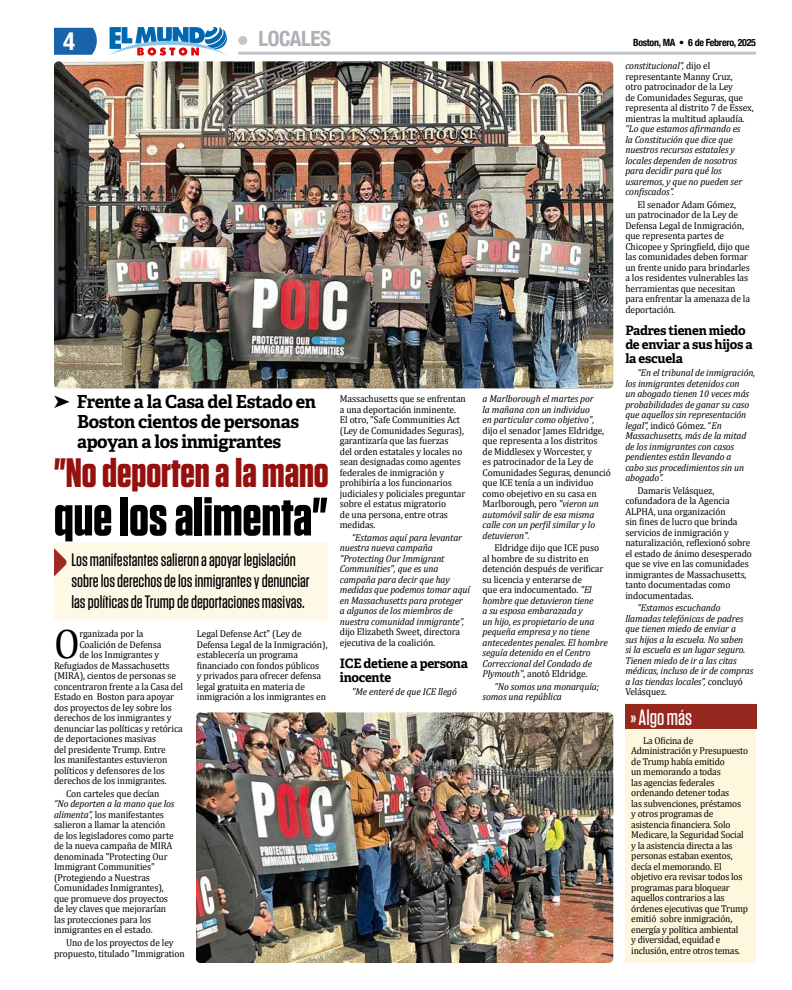
<style>
.page{position:relative;width:792px;height:990px;background:#fff}
.page>*{position:absolute;margin:0;border:0;box-sizing:border-box;transform-origin:0 0}
.t1{font:700 54px "Tungsten";color:#000}
.t2{font:41.5px "Cambria";color:#000;scale:.95 1}
.t3{font:700 41px "Tungsten";color:#96110e}
.t4{font:700 condensed 25px "Helvetica Neue";color:#fff}
.t5{font:500 22px "Tungsten";color:#fff}
.t6{font:700 condensed 21px "Helvetica Neue";letter-spacing:-.02em;color:#b0afb5}
.t7{font:500 18px/21px "Tungsten";color:#000}
.t8{font:700 18px/20px "Adelle";letter-spacing:-.025em;color:#000}
.t9{font:700 13px/14px "Adelle";letter-spacing:-.02em;color:#000}
.t10{font:10px/10.5px "Cambria";letter-spacing:-.01em;color:#000;scale:.95 1}
.t11{font:italic 10px/10.5px "Cambria";letter-spacing:-.01em;color:#000;scale:.95 1}
.t12{font:700 condensed 10px "Helvetica Neue";letter-spacing:-.03em;color:#000}
.s1{font-style:italic}
.s2{font-style:normal}
</style>
<div class="page">
<hr style="left:238px;top:52px;width:518px;height:3px;background:#c3c5ca">
<div style="left:238px;top:36px;width:9px;height:9px;background:#c3c5ca;border-radius:50%"></div>
<svg style="left:54px;top:28px;width:43px;height:27px"></svg>
<svg style="left:109px;top:27px;width:118px;height:29px"></svg>
<div style="left:625px;top:704px;width:131px;height:259px;background:#fef7da"></div>
<div style="left:625px;top:704px;width:131px;height:25px;background:#96271f"></div>
<div style="left:54px;top:543px;width:274px;height:78px;background:#fef8e4;border-radius:4px"></div>
<svg style="left:54px;top:543px;width:13px;height:34px"></svg>
<img style="left:54px;top:61px;width:559px;height:327px">
<img style="left:196px;top:712px;width:417px;height:251px">
<h3 class="t6" style="left:258px;top:21px;width:74px">LOCALES</h3>
<h3 class="t4" style="left:63px;top:20px;width:13px">4</h3>
<p class="t12" style="left:633px;top:35px;width:124px">Boston, MA • 6 de Febrero, 2025</p>
<h3 class="t8" style="left:77px;top:392px;width:241px;text-indent:-23px">➤ Frente a la Casa del Estado en<br>Boston cientos de personas apoyan a los inmigrantes</h3>
<h3 class="t3" style="left:54px;top:451px;width:276px">"No deporten a la mano</h3>
<h1 class="t1" style="left:54px;top:488px;width:275px">que los alimenta"</h1>
<h3 class="t7" style="left:71px;top:549px;width:240px">Los manifestantes salieron a apoyar legislación sobre los derechos de los inmigrantes y denunciar las políticas de Trump de deportaciones masivas.</h3>
<h2 class="t2" style="left:54px;top:620px;width:29px">O</h2>
<p class="t10" style="left:79px;top:629px;width:69px">rganizada por la</p>
<p class="t10" style="left:79px;top:639px;width:88px">Coalición de Defensa</p>
<p class="t10" style="left:79px;top:650px;width:86px">de los Inmigrantes y</p>
<p class="t10" style="left:54px;top:660px;width:123px">Refugiados de Massachusetts</p>
<p class="t10" style="left:54px;top:671px;width:130px">(MIRA), cientos de personas se</p>
<p class="t10" style="left:54px;top:681px;width:138px">concentraron frente a la Casa del</p>
<p class="t10" style="left:54px;top:692px;width:128px">Estado en Boston para apoyar</p>
<p class="t10" style="left:54px;top:702px;width:126px">dos proyectos de ley sobre los</p>
<p class="t10" style="left:54px;top:713px;width:125px">derechos de los inmigrantes y</p>
<p class="t10" style="left:54px;top:723px;width:137px">denunciar las políticas y retórica</p>
<p class="t10" style="left:54px;top:734px;width:109px">de deportaciones masivas</p>
<p class="t10" style="left:54px;top:744px;width:119px">del presidente Trump. Entre</p>
<p class="t10" style="left:54px;top:755px;width:121px">los manifestantes estuvieron</p>
<p class="t10" style="left:54px;top:765px;width:118px">políticos y defensores de los</p>
<p class="t10" style="left:54px;top:776px;width:120px">derechos de los inmigrantes.</p>
<p class="t10" style="left:66px;top:788px;width:100px">Con carteles que decían</p>
<p class="t10" style="left:54px;top:799px;width:128px"><span class="s1">“No deporten a la mano que los alimenta”,</span> los manifestantes salieron a llamar la atención de los legisladores como parte de la nueva campaña de MIRA denominada "Protecting Our<br>Immigrant Communities" (Protegiendo a Nuestras<br>Comunidades Inmigrantes), que promueve dos proyectos de ley claves que mejorarían las protecciones para los inmigrantes en el estado.</p>
<p class="t10" style="left:54px;top:937px;width:139px;text-align:center">Uno de los proyectos de ley propuesto, titulado "Immigration</p>
<p class="t10" style="left:197px;top:629px;width:139px">Legal Defense Act" (Ley de<br>Defensa Legal de la Inmigración), establecería un programa financiado con fondos públicos<br>y privados para ofrecer defensa legal gratuita en materia de inmigración a los inmigrantes en</p>
<p class="t10" style="left:340px;top:393px;width:134px">Massachusetts que se enfrentan a una deportación inminente.<br>El otro, "Safe Communities Act (Ley de Comunidades Seguras), garantizaría que las fuerzas<br>del orden estatales y locales no sean designadas como agentes federales de inmigración y prohibiría a los funcionarios judiciales y policiales preguntar sobre el estatus migratorio<br>de una persona, entre otras medidas.</p>
<p class="t11" style="left:340px;top:532px;width:139px;text-indent:12px">“Estamos aquí para levantar nuestra nueva campaña "Protecting Our Immigrant<br>Communities", que es una campaña para decir que hay medidas que podemos tomar aquí en Massachusetts para proteger a algunos de los miembros de nuestra comunidad inmigrante”,</p>
<p class="t10" style="left:340px;top:626px;width:128px">dijo Elizabeth Sweet, directora ejecutiva de la coalición.</p>
<h3 class="t9" style="left:340px;top:657px;width:130px">ICE detiene a persona inocente</h3>
<p class="t11" style="left:352px;top:686px;width:112px">"Me enteré de que ICE llegó</p>
<p class="t11" style="left:483px;top:393px;width:119px">a Marlborough el martes por la mañana con un individuo en particular como objetivo",</p>
<p class="t10" style="left:483px;top:425px;width:136px">dijo el senador James Eldridge, que representa a los distritos<br>de Middlesex y Worcester, y<br>es patrocinador de la Ley de<br>Comunidades Seguras, denunció que ICE tenía a un individuo como obejetivo en su casa en<br>Marlborough, pero <span class="s1">"vieron un automóvil salir de esa misma calle con un perfil similar y lo detuvieron".</span></p>
<p class="t11" style="left:483px;top:542px;width:133px;text-indent:12px"><span class="s2">Eldridge dijo que ICE puso al hombre de su distrito en detención después de verificar su licencia y enterarse de<br>que era indocumentado.</span> "El hombre que detuvieron tiene<br>a su esposa embarazada y<br>un hijo, es propietario de una pequeña empresa y no tiene antecedentes penales. El hombre seguía detenido en el Centro<br>Correccional del Condado de<br>Plymouth"<span class="s2">, anotó Eldridge.</span></p>
<p class="t11" style="left:483px;top:681px;width:124px;text-indent:12px">“No somos una monarquía; somos una república</p>
<p class="t10" style="left:625px;top:60px;width:137px"><span class="s1">constitucional”,</span> dijo el representante Manny Cruz,<br>otro patrocinador de la Ley<br>de Comunidades Seguras, que representa al distrito 7 de Essex, mientras la multitud aplaudía.</p>
<p class="t11" style="left:625px;top:123px;width:125px">“Lo que estamos afirmando es la Constitución que dice que nuestros recursos estatales y locales dependen de nosotros para decidir para qué los usaremos, y que no pueden ser confiscados”.</p>
<p class="t10" style="left:625px;top:199px;width:133px;text-indent:12px">El senador Adam Gómez,<br>un patrocinador de la Ley de<br>Defensa Legal de Inmigración, que representa partes de<br>Chicopee y Springfield, dijo que las comunidades deben formar un frente unido para brindarles a los residentes vulnerables las herramientas que necesitan para enfrentar la amenaza de la deportación.</p>
<h3 class="t9" style="left:625px;top:324px;width:129px">Padres tienen miedo de enviar a sus hijos a la escuela</h3>
<p class="t11" style="left:625px;top:367px;width:138px;text-indent:12px">“En el tribunal de inmigración, los inmigrantes detenidos con<br>un abogado tienen 10 veces más probabilidades de ganar su caso que aquellos sin representación legal”, <span class="s2">indicó Gómez. “</span>En<br>Massachusetts, más de la mitad de los inmigrantes con casos pendientes están llevando a<br>cabo sus procedimientos sin un abogado”.</p>
<p class="t10" style="left:625px;top:485px;width:135px;text-indent:12px">Damaris Velásquez, cofundadora de la Agencia<br>ALPHA, una organización<br>sin fines de lucro que brinda servicios de inmigración y naturalización, reflexionó sobre el estado de ánimo desesperado que se vive en las comunidades inmigrantes de Massachusetts, tanto documentadas como indocumentadas.</p>
<p class="t11" style="left:625px;top:603px;width:136px;text-indent:12px">“Estamos escuchando llamadas telefónicas de padres que tienen miedo de enviar a<br>sus hijos a la escuela. No saben<br>si la escuela es un lugar seguro.<br>Tienen miedo de ir a las citas médicas, incluso de ir de compras a las tiendas locales”, <span class="s2">concluyó<br>Velásquez.</span></p>
<h3 class="t5" style="left:631px;top:706px;width:63px">» Algo más</h3>
<p class="t10" style="left:631px;top:735px;width:125px;text-indent:12px">La Oficina de<br>Administración y Presupuesto de Trump había emitido<br>un memorando a todas<br>las agencias federales ordenando detener todas<br>las subvenciones, préstamos y otros programas de asistencia financiera. Solo<br>Medicare, la Seguridad Social y la asistencia directa a las personas estaban exentos, decía el memorando. El objetivo era revisar todos los programas para bloquear aquellos contrarios a las órdenes ejecutivas que Trump emitió sobre inmigración, energía y política ambiental<br>y diversidad, equidad e inclusión, entre otros temas.</p>
</div>
